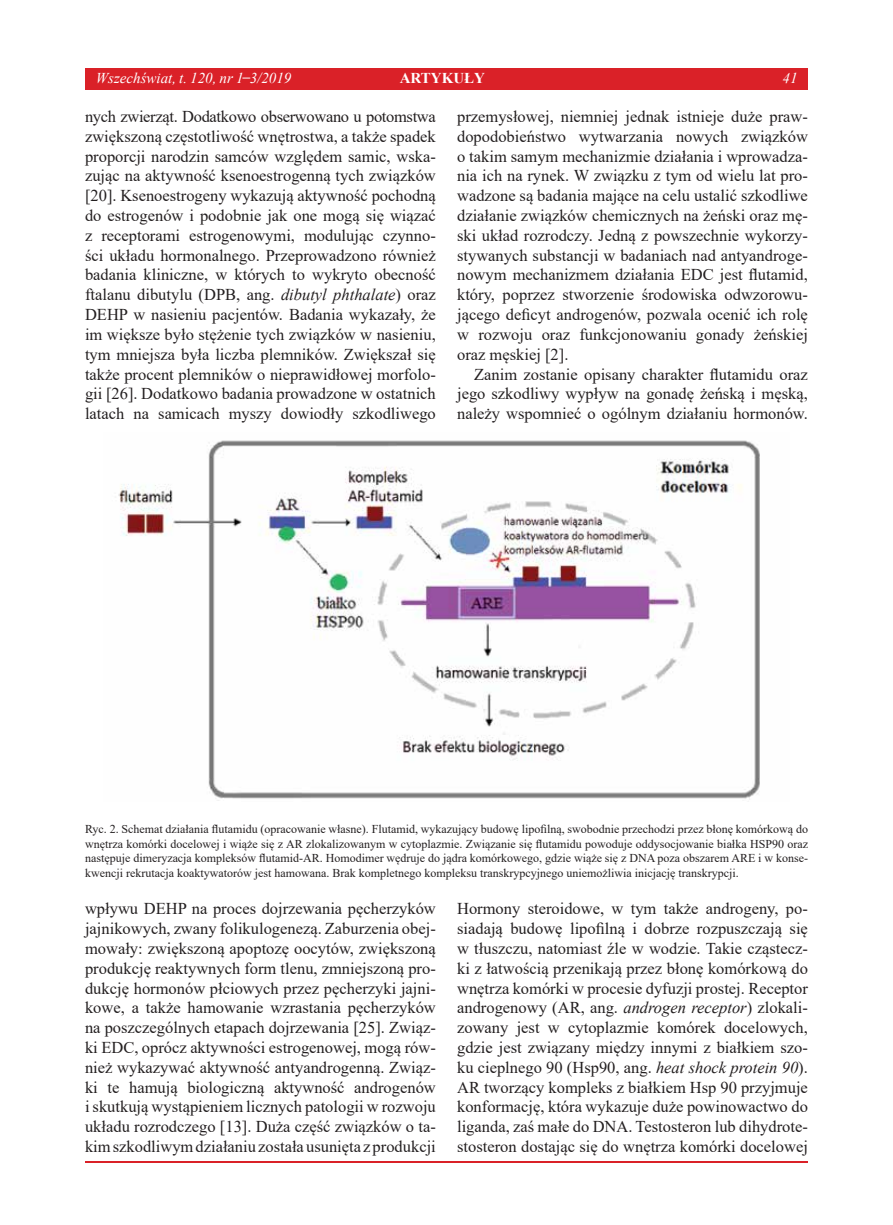
<style>
.page{position:relative;width:893px;height:1225px;background:#fff}
.page>*{position:absolute;margin:0;border:0;box-sizing:border-box;transform-origin:0 0}
.t1{font:16.5px/19.8px "Times New Roman";color:#231f20;text-align:justify}
.t2{font:italic 15px "Times New Roman";color:#fff}
.t3{font:700 15px "Times New Roman";color:#fff}
.t4{font:12px/14.4px "Times New Roman";color:#231f20;text-align:justify}
.s1{font-style:normal}
.s2{font-style:italic}
</style>
<div class="page">
<hr style="left:85px;top:1161px;width:723px;height:1px;background:#da2128">
<img style="left:118px;top:440px;width:642px;height:361px">
<div style="left:85px;top:68px;width:723px;height:21px;background:#da2128"></div>
<p class="t2" style="left:96px;top:68px;width:197px">Wszechświat, t. 120, nr 1 <span class="s1">̶</span>3/2019</p>
<p class="t3" style="left:400px;top:67px;width:87px">ARTYKUŁY</p>
<p class="t2" style="left:782px;top:68px;width:16px">41</p>
<p class="t1" style="left:85px;top:106px;width:352px">nych zwierząt. Dodatkowo obserwowano u potomstwa zwiększoną częstotliwość wnętrostwa, a także spadek proporcji narodzin samców względem samic, wska&shy;zując na aktywność ksenoestrogenną tych związków [20]. Ksenoestrogeny wykazują aktywność pochodną do estrogenów i podobnie jak one mogą się wiązać z receptorami estrogenowymi, modulując czynno&shy;ści układu hormonalnego. Przeprowadzono również badania kliniczne, w których to wykryto obecność ftalanu dibutylu (DPB, ang. <span class="s2">dibutyl phthalate</span>) oraz DEHP w nasieniu pacjentów. Badania wykazały, że im większe było stężenie tych związków w nasieniu, tym mniejsza była liczba plemników. Zwiększał się także procent plemników o nieprawidłowej morfolo&shy;gii [26]. Dodatkowo badania prowadzone w ostatnich latach na samicach myszy dowiodły szkodliwego</p>
<p class="t1" style="left:457px;top:106px;width:352px">przemysłowej, niemniej jednak istnieje duże praw&shy;dopodobieństwo wytwarzania nowych związków o takim samym mechanizmie działania i wprowadza&shy;nia ich na rynek. W związku z tym od wielu lat pro&shy;wadzone są badania mające na celu ustalić szkodliwe działanie związków chemicznych na żeński oraz mę&shy;ski układ rozrodczy. Jedną z powszechnie wykorzy&shy;stywanych substancji w badaniach nad antyandroge&shy;nowym mechanizmem działania EDC jest flutamid, który, poprzez stworzenie środowiska odwzorowu&shy;jącego deficyt androgenów, pozwala ocenić ich rolę w rozwoju oraz funkcjonowaniu gonady żeńskiej oraz męskiej [2].</p>
<p class="t1" style="left:457px;top:363px;width:352px;text-indent:17px">Zanim zostanie opisany charakter flutamidu oraz jego szkodliwy wypływ na gonadę żeńską i męską, należy wspomnieć o ogólnym działaniu hormonów.</p>
<p class="t4" style="left:85px;top:821px;width:724px">Ryc. 2. Schemat działania flutamidu (opracowanie własne). Flutamid, wykazujący budowę lipofilną, swobodnie przechodzi przez błonę komórkową do wnętrza komórki docelowej i wiąże się z AR zlokalizowanym w cytoplazmie. Związanie się flutamidu powoduje oddysocjowanie białka HSP90 oraz następuje dimeryzacja kompleksów flutamid-AR. Homodimer wędruje do jądra komórkowego, gdzie wiąże się z DNA poza obszarem ARE i w konse&shy;kwencji rekrutacja koaktywatorów jest hamowana. Brak kompletnego kompleksu transkrypcyjnego uniemożliwia inicjację transkrypcji.</p>
<p class="t1" style="left:85px;top:898px;width:352px">wpływu DEHP na proces dojrzewania pęcherzyków jajnikowych, zwany folikulogenezą. Zaburzenia obej&shy;mowały: zwiększoną apoptozę oocytów, zwiększoną produkcję reaktywnych form tlenu, zmniejszoną pro&shy;dukcję hormonów płciowych przez pęcherzyki jajni&shy;kowe, a także hamowanie wzrastania pęcherzyków na poszczególnych etapach dojrzewania [25]. Związ&shy;ki EDC, oprócz aktywności estrogenowej, mogą rów&shy;nież wykazywać aktywność antyandrogenną. Związ&shy;ki te hamują biologiczną aktywność androgenów i skutkują wystąpieniem licznych patologii w rozwoju układu rozrodczego [13]. Duża część związków o ta&shy;kim szkodliwym działaniu została usunięta z produkcji</p>
<p class="t1" style="left:457px;top:898px;width:352px">Hormony steroidowe, w tym także androgeny, po&shy;siadają budowę lipofilną i dobrze rozpuszczają się w tłuszczu, natomiast źle w wodzie. Takie cząstecz&shy;ki z łatwością przenikają przez błonę komórkową do wnętrza komórki w procesie dyfuzji prostej. Receptor androgenowy (AR, ang. <span class="s2">androgen receptor</span>) zlokali&shy;zowany jest w cytoplazmie komórek docelowych, gdzie jest związany między innymi z białkiem szo&shy;ku cieplnego 90 (Hsp90, ang. <span class="s2">heat shock protein 90</span>).<br>AR tworzący kompleks z białkiem Hsp 90 przyjmuje konformację, która wykazuje duże powinowactwo do liganda, zaś małe do DNA. Testosteron lub dihydrote&shy;stosteron dostając się do wnętrza komórki docelowej</p>
</div>
